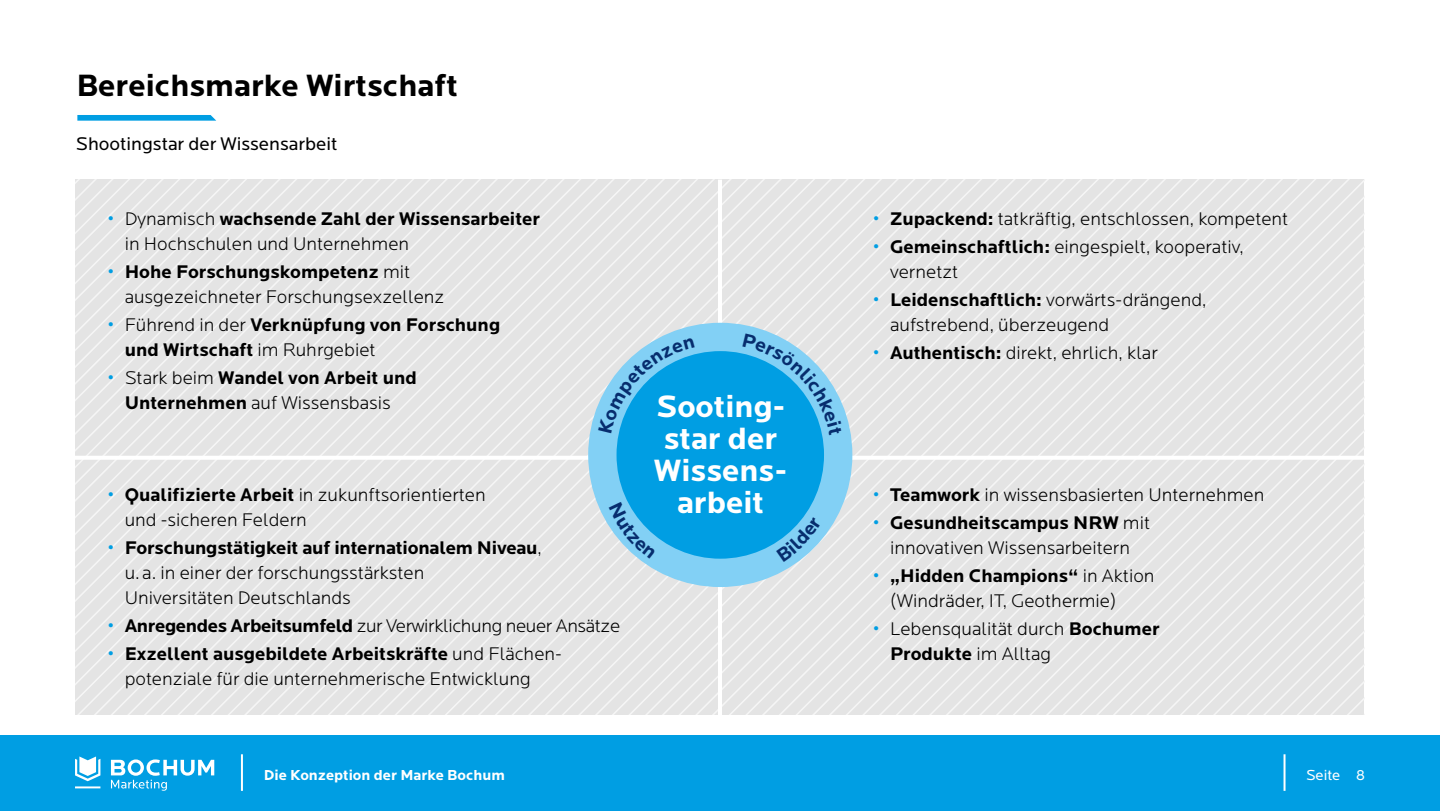
<style>
.page{position:relative;width:1440px;height:811px;background:#fff}
.page>*{position:absolute;margin:0;border:0;box-sizing:border-box;transform-origin:0 0}
.t1{font:700 32px/32px "Locator";color:#fff;text-align:center}
.t2{font:700 32px "Locator";color:#000}
.t3{font:300 19px/25px "Locator";color:#000}
.t4{font:700 19px/25px "Locator";color:#000}
.t5{font:300 19px "Locator";letter-spacing:-.02em;color:#000}
.t6{font:19px "Locator";color:#000}
.t7{font:700 15px "Locator";color:#fff}
.t8{font:15px "Locator";color:#fff}
.s1{color:#009ee3}
.s2{font-weight:700}
.s3{font-weight:300;color:#009ee3}
.s4{font-weight:300}
</style>
<div class="page">
<svg style="left:679px;top:186px;width:685px;height:528px;background:#e6e6e6"></svg>
<svg style="left:687px;top:194px;width:677px;height:520px;background:#e6e6e6"></svg>
<svg style="left:696px;top:202px;width:668px;height:512px;background:#e6e6e6"></svg>
<svg style="left:704px;top:211px;width:660px;height:503px;background:#e6e6e6"></svg>
<svg style="left:722px;top:227px;width:642px;height:487px;background:#e6e6e6"></svg>
<svg style="left:729px;top:236px;width:635px;height:478px;background:#e6e6e6"></svg>
<svg style="left:738px;top:244px;width:626px;height:470px;background:#e6e6e6"></svg>
<svg style="left:746px;top:252px;width:618px;height:462px;background:#e6e6e6"></svg>
<svg style="left:754px;top:261px;width:610px;height:453px;background:#e6e6e6"></svg>
<svg style="left:763px;top:269px;width:601px;height:445px;background:#e6e6e6"></svg>
<svg style="left:771px;top:277px;width:593px;height:437px;background:#e6e6e6"></svg>
<svg style="left:779px;top:286px;width:585px;height:428px;background:#e6e6e6"></svg>
<svg style="left:788px;top:294px;width:576px;height:420px;background:#e6e6e6"></svg>
<svg style="left:796px;top:303px;width:568px;height:411px;background:#e6e6e6"></svg>
<svg style="left:804px;top:311px;width:560px;height:403px;background:#e6e6e6"></svg>
<svg style="left:813px;top:319px;width:551px;height:395px;background:#e6e6e6"></svg>
<svg style="left:821px;top:328px;width:543px;height:386px;background:#e6e6e6"></svg>
<svg style="left:829px;top:336px;width:535px;height:378px;background:#e6e6e6"></svg>
<svg style="left:838px;top:344px;width:526px;height:370px;background:#e6e6e6"></svg>
<svg style="left:846px;top:353px;width:518px;height:361px;background:#e5e6e6"></svg>
<svg style="left:855px;top:361px;width:509px;height:353px;background:#e6e6e6"></svg>
<hr style="left:718px;top:179px;width:4px;height:565px;background:#fff">
<hr style="left:43px;top:456px;width:1347px;height:4px;background:#fff">
<div style="left:588px;top:323px;width:264px;height:264px;background:#82d0f5;border-radius:50%"></div>
<svg style="left:77px;top:115px;width:139px;height:6px"></svg>
<div style="left:617px;top:351px;width:207px;height:207px;background:#009ee3;border-radius:50%"></div>
<div style="left:0;top:735px;width:1440px;height:76px;background:#009ee3"></div>
<svg style="left:75px;top:756px;width:139px;height:34px"></svg>
<hr style="left:241px;top:754px;width:2px;height:37px;background:#fff">
<hr style="left:1284px;top:754px;width:2px;height:37px;background:#fff">
<svg style="left:598px;top:337px;width:97px;height:95px"></svg>
<svg style="left:742px;top:333px;width:100px;height:101px"></svg>
<svg style="left:609px;top:502px;width:47px;height:57px"></svg>
<svg style="left:776px;top:517px;width:46px;height:44px"></svg>
<h1 class="t2" style="left:76px;top:67px;width:383px">Bereichsmarke Wirtschaft</h1>
<p class="t6" style="left:76px;top:134px;width:263px">Shootingstar der Wissensarbeit</p>
<p class="t3" style="left:125px;top:207px;width:417px;text-indent:-17px"><span class="s1">•</span> Dynamisch <span class="s2">wachsende Zahl der Wissensarbeiter </span>in Hochschulen und Unternehmen</p>
<p class="t3" style="left:125px;top:260px;width:321px;text-indent:-17px"><span class="s1">•</span> <span class="s2">Hohe Forschungskompetenz</span> mit ausgezeichneter Forschungsexzellenz</p>
<p class="t4" style="left:125px;top:312px;width:377px;text-indent:-17px"><span class="s3">•</span> <span class="s4">Führend in der</span> Verknüpfung von Forschung und Wirtschaft <span class="s4">im Ruhrgebiet</span></p>
<p class="t4" style="left:108px;top:365px;width:311px;text-align:center"><span class="s3">•</span> <span class="s4">Stark beim</span> Wandel von Arbeit und<br>Unternehmen <span class="s4">auf Wissensbasis</span></p>
<p class="t3" style="left:125px;top:482px;width:363px;text-indent:-17px"><span class="s1">•</span> <span class="s2">Qualifizierte Arbeit</span> in zukunftsorientierten und -sicheren Feldern</p>
<p class="t3" style="left:125px;top:535px;width:419px;text-indent:-17px"><span class="s1">•</span> <span class="s2">Forschungstätigkeit auf internationalem Niveau</span>, u. a. in einer der forschungsstärksten<br>Universitäten Deutschlands</p>
<p class="t5" style="left:108px;top:615px;width:514px"><span class="s1">•</span> <span class="s2">Anregendes Arbeitsumfeld</span> zur Verwirklichung neuer Ansätze</p>
<p class="t3" style="left:125px;top:642px;width:439px;text-indent:-17px"><span class="s1">•</span> <span class="s2">Exzellent ausgebildete Arbeitskräfte</span> und Flächen&shy;potenziale für die unternehmerische Entwicklung</p>
<h1 class="t1" style="left:654px;top:390px;width:135px">Sooting&shy;star der<br>Wissens&shy;arbeit</h1>
<p class="t3" style="left:873px;top:207px;width:417px"><span class="s1">•</span> <span class="s2">Zupackend:</span> tatkräftig, entschlossen, kompetent</p>
<p class="t3" style="left:890px;top:235px;width:355px;text-indent:-17px"><span class="s1">•</span> <span class="s2">Gemeinschaftlich:</span> eingespielt, kooperativ, vernetzt</p>
<p class="t3" style="left:890px;top:288px;width:318px;text-indent:-17px"><span class="s1">•</span> <span class="s2">Leidenschaftlich:</span> vorwärts-drängend, aufstrebend, überzeugend</p>
<p class="t3" style="left:873px;top:341px;width:286px"><span class="s1">•</span> <span class="s2">Authentisch:</span> direkt, ehrlich, klar</p>
<p class="t3" style="left:873px;top:483px;width:393px"><span class="s1">•</span> <span class="s2">Teamwork</span> in wissensbasierten Unternehmen</p>
<p class="t3" style="left:873px;top:511px;width:279px;text-align:center"><span class="s1">•</span> <span class="s2">Gesundheitscampus NRW</span> mit innovativen Wissensarbeitern</p>
<p class="t3" style="left:890px;top:564px;width:266px;text-indent:-17px"><span class="s1">•</span> <span class="s2">„Hidden Champions“</span> in Aktion (Windräder, IT, Geothermie)</p>
<p class="t3" style="left:890px;top:617px;width:271px;text-indent:-17px"><span class="s1">•</span> Lebensqualität durch <span class="s2">Bochumer<br>Produkte</span> im Alltag</p>
<p class="t7" style="left:264px;top:766px;width:242px">Die Konzeption der Marke Bochum</p>
<p class="t8" style="left:1306px;top:766px;width:60px">Seite 8</p>
</div>
